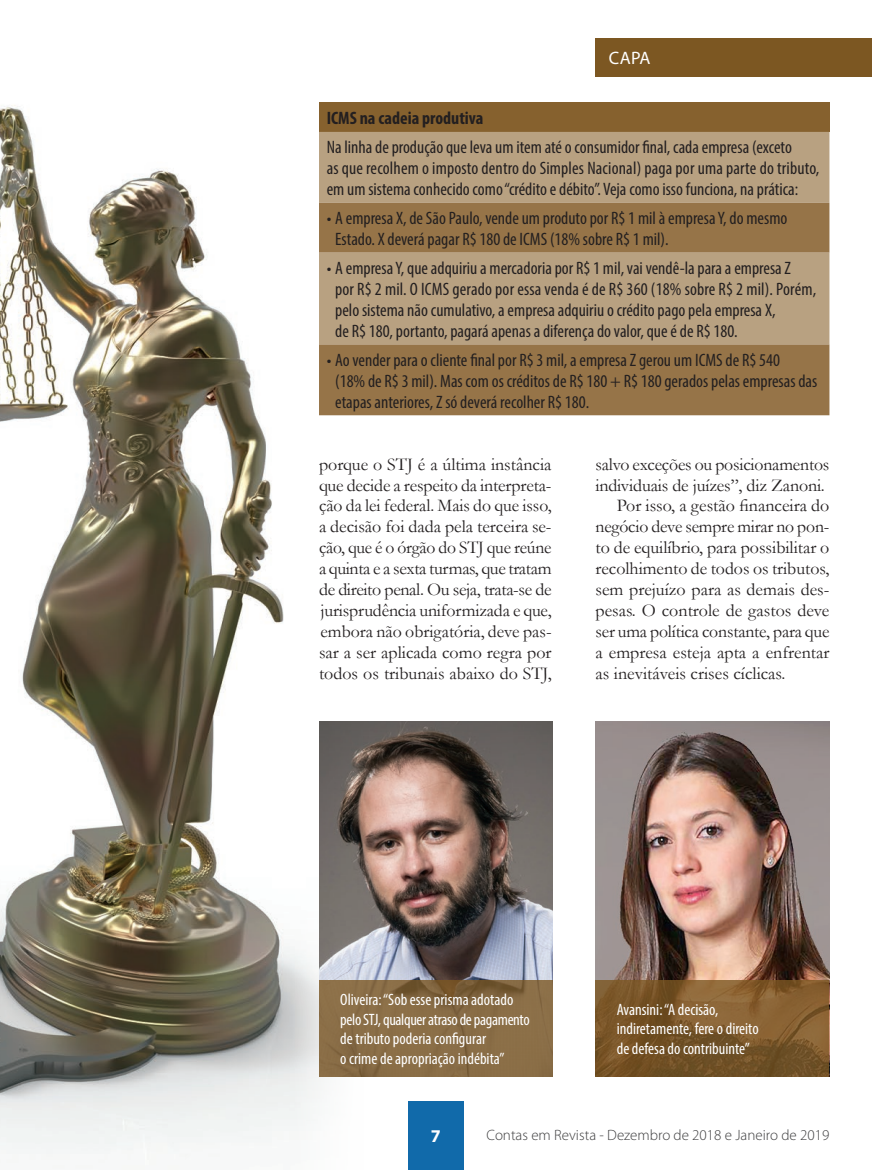
<style>
.page{position:relative;width:872px;height:1170px;background:#fff}
.page>*{position:absolute;margin:0;border:0;box-sizing:border-box;transform-origin:0 0}
.t1{font:condensed 18px/21px "Myriad Pro";color:#231f20}
.t2{font:18px/20.9px "Garamond";color:#231f20;text-align:justify}
.t3{font:700 condensed 18px "Myriad Pro";color:#231f20}
.t4{font:18px "Myriad Pro";color:#fff}
.t5{font:700 18px "Myriad Pro";color:#fff}
.t6{font:condensed 16.5px/19.5px "Myriad Pro";color:#fff}
.t7{font:300 15px "Myriad Pro";color:#3e3e3f}
</style>
<div class="page">
<img style="left:0;top:105px;width:363px;height:1049px">
<div style="left:595px;top:38px;width:277px;height:39px;background:#7c5722"></div>
<div style="left:408px;top:1101px;width:55px;height:68px;background:#116aaa"></div>
<div style="left:319px;top:102px;width:510px;height:30px;background:#86612e"></div>
<div style="left:319px;top:132px;width:510px;height:71px;background:#b8a181"></div>
<svg style="left:319px;top:203px;width:510px;height:212px;background:#a48760"></svg>
<img style="left:319px;top:721px;width:234px;height:258px">
<svg style="left:319px;top:979px;width:234px;height:97px;background:#876b45"></svg>
<img style="left:595px;top:721px;width:234px;height:258px">
<svg style="left:595px;top:979px;width:234px;height:97px;background:#7b582b"></svg>
<p class="t4" style="left:609px;top:47px;width:43px">Capa</p>
<p class="t3" style="left:327px;top:106px;width:158px">ICMS na cadeia produtiva</p>
<p class="t1" style="left:327px;top:136px;width:494px">Na linha de produção que leva um item até o consumidor final, cada empresa (exceto<br>as que recolhem o imposto dentro do Simples Nacional) paga por uma parte do tributo, em um sistema conhecido como “crédito e débito”. Veja como isso funciona, na prática:</p>
<p class="t1" style="left:335px;top:207px;width:454px;text-indent:-8px">• A empresa X, de São Paulo, vende um produto por R$ 1 mil à empresaY, do mesmo<br>Estado. X deverá pagar R$ 180 de ICMS (18% sobre R$ 1 mil).</p>
<p class="t1" style="left:335px;top:257px;width:482px;text-indent:-8px">• A empresaY, que adquiriu a mercadoria por R$ 1 mil, vai vendê-la para a empresa Z<br>por R$ 2 mil. O ICMS gerado por essa venda é de R$ 360 (18% sobre R$ 2 mil). Porém, pelo sistema não cumulativo, a empresa adquiriu o crédito pago pela empresa X,<br>de R$ 180, portanto, pagará apenas a diferença do valor, que é de R$ 180.</p>
<p class="t1" style="left:335px;top:349px;width:483px;text-indent:-8px">• Ao vender para o cliente final por R$ 3 mil, a empresa Z gerou um ICMS de R$ 540<br>(18% de R$ 3 mil). Mas com os créditos de R$ 180 + R$ 180 gerados pelas empresas das etapas anteriores, Z só deverá recolher R$ 180.</p>
<p class="t2" style="left:319px;top:453px;width:234px">porque o STJ é a última instância que decide a respeito da interpreta&shy;ção da lei federal. Mais do que isso, a decisão foi dada pela terceira se&shy;ção, que é o órgão do STJ que reúne a quinta e a sexta turmas, que tratam de direito penal. Ou seja, trata-se de jurisprudência uniformizada e que, embora não obrigatória, deve pas&shy;sar a ser aplicada como regra por todos os tribunais abaixo do STJ,</p>
<p class="t2" style="left:595px;top:453px;width:235px">salvo exceções ou posicionamentos</p>
<p class="t2" style="left:595px;top:474px;width:231px">individuais de juízes”, diz Zanoni.</p>
<p class="t2" style="left:617px;top:495px;width:214px">Por isso, a gestão financeira do</p>
<p class="t2" style="left:595px;top:516px;width:235px">negócio deve sempre mirar no pon-</p>
<p class="t2" style="left:595px;top:536px;width:235px">to de equilíbrio, para possibilitar o</p>
<p class="t2" style="left:595px;top:557px;width:235px">recolhimento de todos os tributos,</p>
<p class="t2" style="left:595px;top:578px;width:235px">sem prejuízo para as demais des-</p>
<p class="t2" style="left:595px;top:599px;width:235px">pesas. O controle de gastos deve</p>
<p class="t2" style="left:595px;top:620px;width:235px">ser uma política constante, para que</p>
<p class="t2" style="left:595px;top:641px;width:235px">a empresa esteja apta a enfrentar</p>
<p class="t2" style="left:595px;top:662px;width:191px">as inevitáveis crises cíclicas.</p>
<p class="t6" style="left:340px;top:989px;width:191px">Oliveira: “Sob esse prisma adotado pelo STJ, qualquer atraso de pagamento de tributo poderia configurar<br>o crime de apropriação indébita”</p>
<p class="t6" style="left:617px;top:999px;width:143px">Avansini: “A decisão, indiretamente, fere o direito de defesa do contribuinte”</p>
<p class="t5" style="left:431px;top:1124px;width:11px">7</p>
<p class="t7" style="left:486px;top:1126px;width:344px">Contas em Revista - Dezembro de 2018 e Janeiro de 2019</p>
</div>
